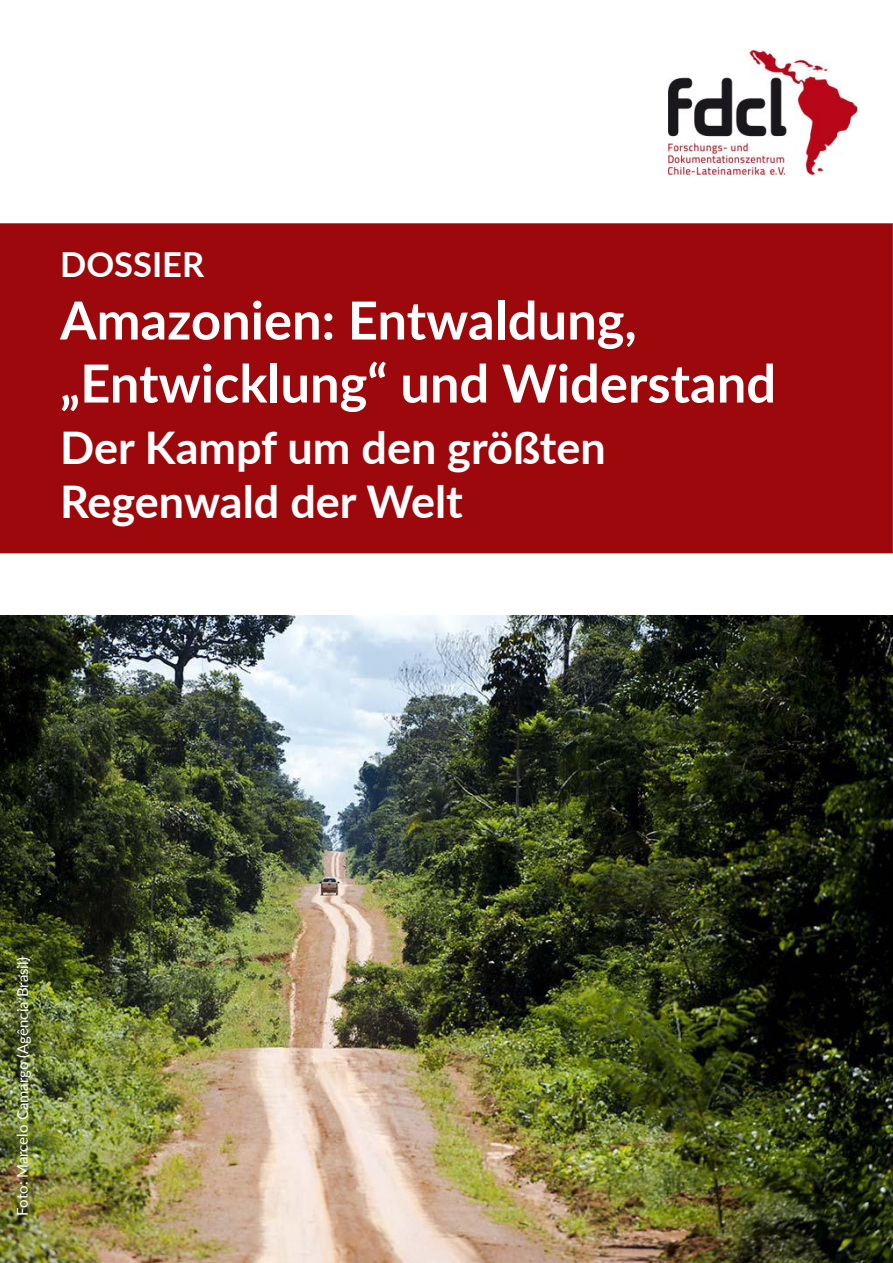
<style>
.page{position:relative;width:893px;height:1263px;background:#fff}
.page>*{position:absolute;margin:0;border:0;box-sizing:border-box;transform-origin:0 0}
.t1{font:700 52.5px/63px "Lato";color:#fff}
.t2{font:700 45px/54px "Lato";color:#fff}
.t3{font:700 34.5px "Lato";color:#fff}
.t4{font:15px "Lato";color:#fff}
</style>
<div class="page">
<img style="left:0;top:615px;width:893px;height:648px">
<div style="left:1px;top:224px;width:891px;height:329px;background:#9c080b"></div>
<div style="left:0;top:223px;width:893px;height:330px;border:2px solid #9c080b"></div>
<img style="left:668px;top:50px;width:190px;height:125px">
<p class="t3" style="left:60px;top:242px;width:146px">DOSSIER</p>
<p class="t1" style="left:60px;top:288px;width:717px">Amazonien: Entwaldung, „Entwicklung“ und Widerstand</p>
<p class="t2" style="left:60px;top:419px;width:547px">Der Kampf um den größten<br>Regenwald der Welt</p>
<p class="t4" style="left:13px;top:1216px;width:260px;rotate:-90deg">Foto: Marcelo Camargo (Agência Brasil)</p>
</div>
